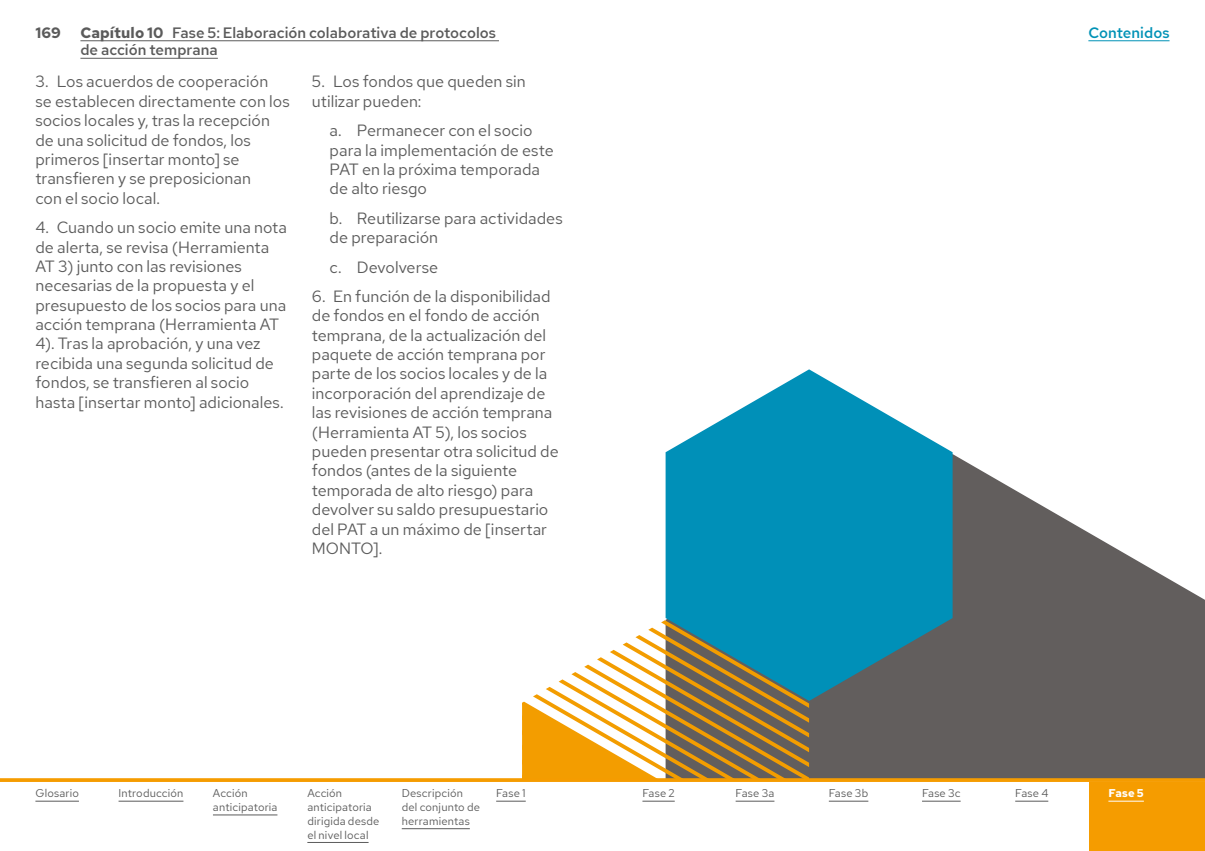
<style>
.page{position:relative;width:1205px;height:851px;background:#fff}
.page>*{position:absolute;margin:0;border:0;box-sizing:border-box;transform-origin:0 0}
.t1{font:16.25px/19.4px "Red Hat Text";color:#5b5b5b}
.t2{font:500 15px/17.5px "Red Hat Text";letter-spacing:.005em;color:#5b5b5b}
.t3{font:500 15px "Red Hat Text";letter-spacing:.005em;color:#0092b6}
.t4{font:700 15px "Red Hat Text";color:#5b5b5b}
.t5{font:11.25px/13.8px "Red Hat Text";letter-spacing:.015em;color:#5b5b5b}
.t6{font:700 11.25px "Red Hat Text";color:#fff}
.s1{font-weight:700}
</style>
<div class="page">
<svg style="left:809px;top:454px;width:396px;height:324px;fill:#625e5d"></svg>
<svg style="left:665px;top:369px;width:287px;height:331px;background:#2b9cbc"></svg>
<svg style="left:522px;top:620px;width:287px;height:158px"></svg>
<hr style="left:80px;top:40px;width:419px;height:1px;background:#5b5b5b">
<hr style="left:80px;top:58px;width:138px;height:1px;background:#5b5b5b">
<div style="left:1089px;top:781px;width:116px;height:69px;background:#f59c00"></div>
<hr style="left:0;top:778px;width:1205px;height:3px;background:#f59c00">
<hr style="left:735px;top:800px;width:39px;height:1px;background:#5b5b5b">
<hr style="left:1015px;top:800px;width:33px;height:1px;background:#5b5b5b">
<hr style="left:829px;top:800px;width:39px;height:1px;background:#5b5b5b">
<hr style="left:1108px;top:800px;width:36px;height:1px;background:#fff">
<hr style="left:922px;top:800px;width:38px;height:1px;background:#5b5b5b">
<hr style="left:642px;top:800px;width:33px;height:1px;background:#5b5b5b">
<hr style="left:496px;top:800px;width:30px;height:1px;background:#5b5b5b">
<hr style="left:402px;top:828px;width:68px;height:1px;background:#5b5b5b">
<hr style="left:307px;top:842px;width:61px;height:1px;background:#5b5b5b">
<hr style="left:213px;top:814px;width:64px;height:1px;background:#5b5b5b">
<hr style="left:119px;top:800px;width:64px;height:1px;background:#5b5b5b">
<hr style="left:35px;top:800px;width:44px;height:1px;background:#5b5b5b">
<hr style="left:1088px;top:40px;width:81px;height:1px;background:#0092b6">
<p class="t4" style="left:35px;top:22px;width:27px">169</p>
<p class="t2" style="left:80px;top:24px;width:417px"><span class="s1">Capítulo 10</span> Fase 5: Elaboración colaborativa de protocolos de acción temprana</p>
<p class="t1" style="left:35px;top:72px;width:256px">3. Los acuerdos de cooperación<br>se establecen directamente con los socios locales y, tras la recepción de una solicitud de fondos, los primeros [insertar monto] se transfieren y se preposicionan<br>con el socio local.</p>
<p class="t1" style="left:35px;top:217px;width:253px">4. Cuando un socio emite una nota de alerta, se revisa (Herramienta<br>AT 3) junto con las revisiones necesarias de la propuesta y el presupuesto de los socios para una acción temprana (Herramienta AT<br>4). Tras la aprobación, y una vez recibida una segunda solicitud de fondos, se transfieren al socio hasta [insertar monto] adicionales.</p>
<p class="t1" style="left:312px;top:72px;width:215px">5. Los fondos que queden sin utilizar pueden:</p>
<p class="t1" style="left:330px;top:120px;width:226px">a. Permanecer con el socio para la implementación de este<br>PAT en la próxima temporada de alto riesgo</p>
<p class="t1" style="left:330px;top:208px;width:235px">b. Reutilizarse para actividades de preparación</p>
<p class="t1" style="left:330px;top:257px;width:110px">c. Devolverse</p>
<p class="t1" style="left:312px;top:286px;width:248px">6. En función de la disponibilidad de fondos en el fondo de acción temprana, de la actualización del paquete de acción temprana por parte de los socios locales y de la incorporación del aprendizaje de las revisiones de acción temprana (Herramienta AT 5), los socios pueden presentar otra solicitud de fondos (antes de la siguiente temporada de alto riesgo) para devolver su saldo presupuestario del PAT a un máximo de [insertar<br>MONTO].</p>
<p class="t3" style="left:1088px;top:23px;width:83px">Contenidos</p>
<p class="t5" style="left:35px;top:786px;width:45px">Glosario</p>
<p class="t5" style="left:119px;top:786px;width:66px">Introducción</p>
<p class="t5" style="left:213px;top:786px;width:66px">Acción anticipatoria</p>
<p class="t5" style="left:307px;top:786px;width:74px">Acción anticipatoria dirigida desde el nivel local</p>
<p class="t5" style="left:402px;top:786px;width:63px">Descripción</p>
<p class="t5" style="left:496px;top:786px;width:31px">Fase 1</p>
<p class="t5" style="left:642px;top:786px;width:34px">Fase 2</p>
<p class="t5" style="left:735px;top:786px;width:40px">Fase 3a</p>
<p class="t5" style="left:829px;top:786px;width:41px">Fase 3b</p>
<p class="t5" style="left:922px;top:786px;width:40px">Fase 3c</p>
<p class="t5" style="left:1015px;top:786px;width:35px">Fase 4</p>
<p class="t6" style="left:1108px;top:785px;width:37px">Fase 5</p>
<p class="t5" style="left:402px;top:800px;width:80px">del conjunto de herramientas</p>
</div>
